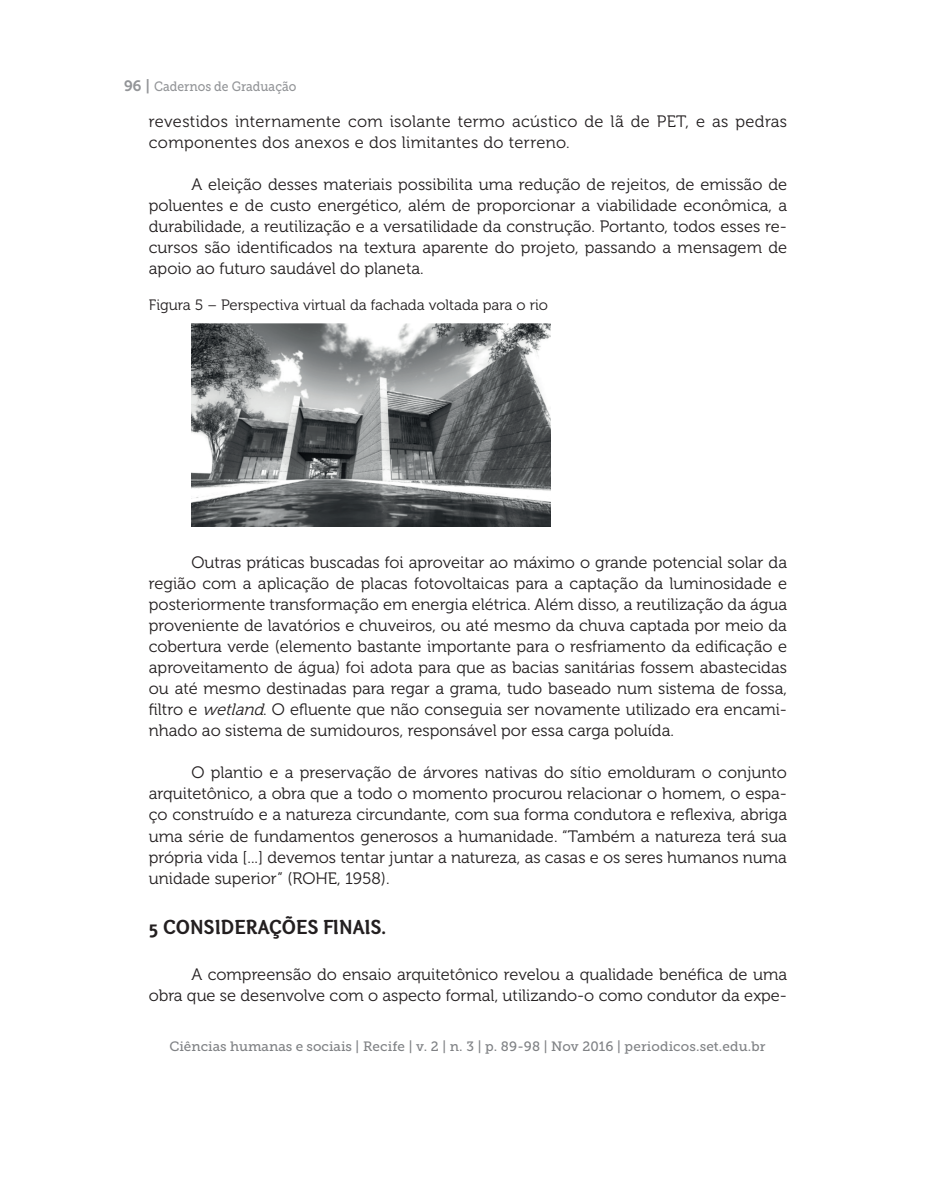
<style>
.page{position:relative;width:936px;height:1191px;background:#fff}
.page>*{position:absolute;margin:0;border:0;box-sizing:border-box;transform-origin:0 0}
.t1{font:21px "Otari Bold Limited";color:#231f20}
.t2{font:16.5px/21px "Museo 300";color:#231f20;text-align:justify}
.t3{font:16.5px/21px "Museo 300";letter-spacing:.02em;color:#231f20}
.t4{font:15px "Museo 300";color:#231f20}
.t5{font:13.5px "Museo Slab 500";letter-spacing:.005em;color:#808285}
.t6{font:13.5px "Museo Slab 500";color:#939598;scale:.9 1}
.s1{font-family:"Museo 700";font-size:15px}
.s2{font-style:italic}
</style>
<div class="page">
<img style="left:191px;top:324px;width:359px;height:202px">
<p class="t6" style="left:124px;top:79px;width:193px"><span class="s1">96 |</span> Cadernos de Graduação</p>
<p class="t3" style="left:149px;top:111px;width:639px">revestidos internamente com isolante termo acústico de lã de PET, e as pedras componentes dos anexos e dos limitantes do terreno.</p>
<p class="t2" style="left:149px;top:174px;width:639px;text-indent:43px">A eleição desses materiais possibilita uma redução de rejeitos, de emissão de poluentes e de custo energético, além de proporcionar a viabilidade econômica, a durabilidade, a reutilização e a versatilidade da construção. Portanto, todos esses re&shy;cursos são identificados na textura aparente do projeto, passando a mensagem de apoio ao futuro saudável do planeta.</p>
<p class="t4" style="left:149px;top:297px;width:400px">Figura 5 – Perspectiva virtual da fachada voltada para o rio</p>
<p class="t2" style="left:149px;top:552px;width:639px;text-indent:43px">Outras práticas buscadas foi aproveitar ao máximo o grande potencial solar da região com a aplicação de placas fotovoltaicas para a captação da luminosidade e posteriormente transformação em energia elétrica. Além disso, a reutilização da água proveniente de lavatórios e chuveiros, ou até mesmo da chuva captada por meio da cobertura verde (elemento bastante importante para o resfriamento da edificação e aproveitamento de água) foi adota para que as bacias sanitárias fossem abastecidas ou até mesmo destinadas para regar a grama, tudo baseado num sistema de fossa, filtro e <span class="s2">wetland</span>. O efluente que não conseguia ser novamente utilizado era encami&shy;nhado ao sistema de sumidouros, responsável por essa carga poluída.</p>
<p class="t2" style="left:149px;top:762px;width:639px;text-indent:43px">O plantio e a preservação de árvores nativas do sítio emolduram o conjunto arquitetônico, a obra que a todo o momento procurou relacionar o homem, o espa&shy;ço construído e a natureza circundante, com sua forma condutora e reflexiva, abriga uma série de fundamentos generosos a humanidade. “Também a natureza terá sua própria vida [...] devemos tentar juntar a natureza, as casas e os seres humanos numa unidade superior” (ROHE, 1958).</p>
<p class="t1" style="left:149px;top:914px;width:239px">5 CONSIDERAÇÕES FINAIS.</p>
<p class="t2" style="left:149px;top:964px;width:639px;text-align:right">A compreensão do ensaio arquitetônico revelou a qualidade benéfica de uma<br>obra que se desenvolve com o aspecto formal, utilizando-o como condutor da expe-</p>
<p class="t5" style="left:169px;top:1039px;width:597px">Ciências humanas e sociais | Recife | v. 2 | n. 3 | p. 89-98 | Nov 2016 | periodicos.set.edu.br</p>
</div>
